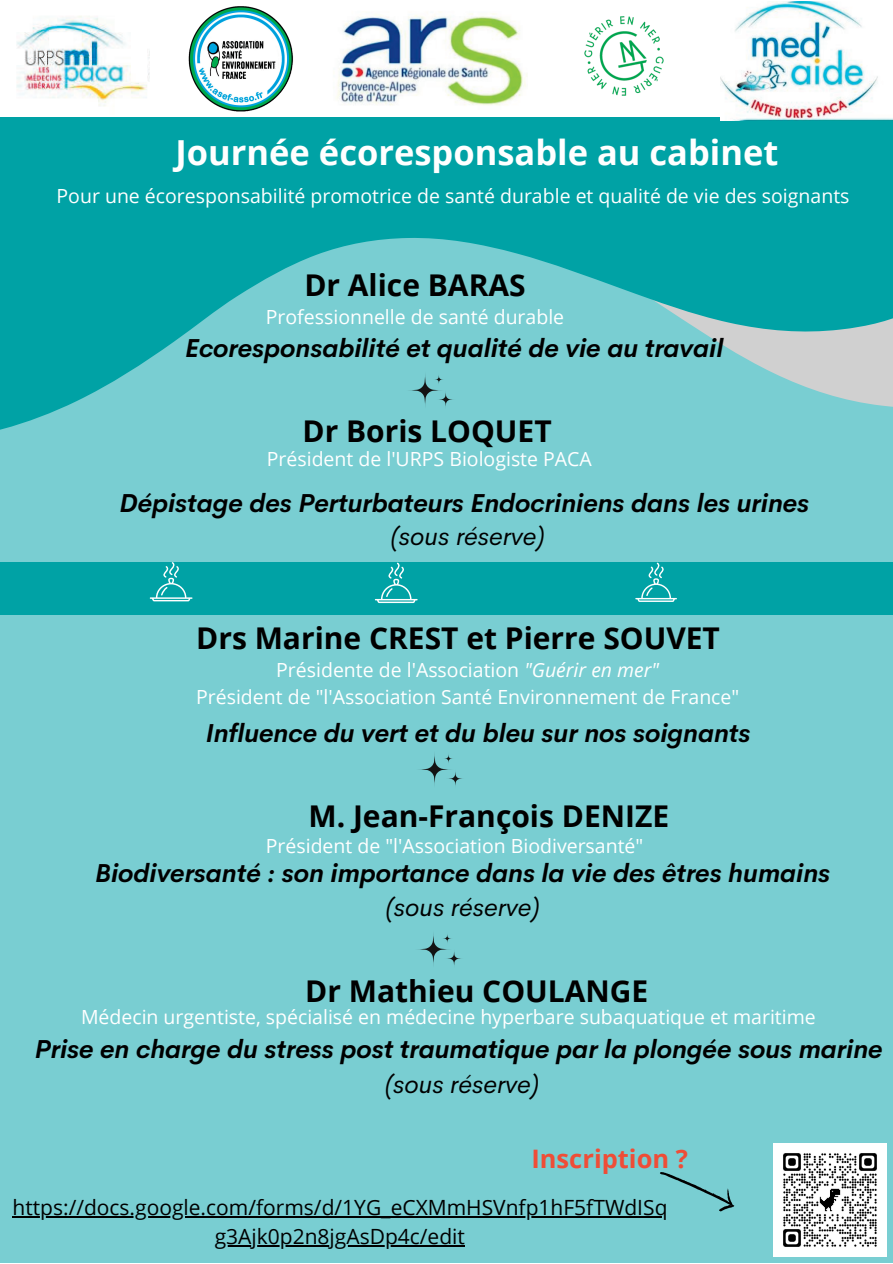
<style>
.page{position:relative;width:893px;height:1264px;background:#fff}
.page>*{position:absolute;margin:0;border:0;box-sizing:border-box;transform-origin:0 0}
.t1{font:700 34.5px "Open Sans";color:#fff}
.t2{font:700 30px "Open Sans";color:#000}
.t3{font:italic 700 25.5px "Cerebri Sans";color:#000}
.t4{font:italic 25.5px "Cerebri Sans";color:#000}
.t5{font:700 25.5px "Open Sans";color:#ef4d37}
.t6{font:21px/29.2px "Open Sans";color:#000;text-align:center}
.t7{font:19.5px "Open Sans";color:#fff}
.s1{font-style:italic}
</style>
<div class="page">
<div style="left:0;top:0;width:892px;height:1262px;background:#79ced2"></div>
<svg style="left:0;top:117px;width:892px;height:498px"></svg>
<div style="left:440px;top:540px;width:452px;height:67px;background:#79ced2"></div>
<div style="left:0;top:562px;width:892px;height:52px;background:#00a2a5"></div>
<div style="left:0;top:0;width:892px;height:117px;background:#fff"></div>
<img style="left:16px;top:16px;width:133px;height:90px">
<img style="left:180px;top:6px;width:122px;height:112px">
<img style="left:336px;top:12px;width:191px;height:94px">
<img style="left:584px;top:16px;width:80px;height:80px">
<img style="left:720px;top:1px;width:172px;height:119px">
<svg style="left:150px;top:562px;width:42px;height:39px"></svg>
<svg style="left:375px;top:562px;width:42px;height:41px"></svg>
<svg style="left:635px;top:562px;width:42px;height:40px"></svg>
<img style="left:773px;top:1143px;width:113px;height:112px">
<svg style="left:660px;top:1172px;width:75px;height:40px"></svg>
<svg style="left:406px;top:372px;width:49px;height:37px"></svg>
<hr style="left:13px;top:1216px;width:654px;height:1px;background:#000">
<hr style="left:215px;top:1245px;width:250px;height:1px;background:#000">
<svg style="left:419px;top:754px;width:43px;height:32px"></svg>
<svg style="left:418px;top:934px;width:43px;height:32px"></svg>
<p class="t1" style="left:175px;top:129px;width:604px">Journée écoresponsable au cabinet</p>
<p class="t7" style="left:57px;top:182px;width:794px">Pour une écoresponsabilité promotrice de santé durable et qualité de vie des soignants</p>
<p class="t2" style="left:304px;top:264px;width:223px">Dr Alice BARAS</p>
<p class="t7" style="left:266px;top:303px;width:300px">Professionnelle de santé durable</p>
<p class="t3" style="left:185px;top:331px;width:539px">Ecoresponsabilité et qualité de vie au travail</p>
<p class="t2" style="left:302px;top:410px;width:251px">Dr Boris LOQUET</p>
<p class="t7" style="left:267px;top:445px;width:326px">Président de l'URPS Biologiste PACA</p>
<p class="t3" style="left:119px;top:486px;width:691px">Dépistage des Perturbateurs Endocriniens dans les urines</p>
<p class="t4" style="left:391px;top:519px;width:155px">(sous réserve)</p>
<p class="t2" style="left:196px;top:616px;width:525px">Drs Marine CREST et Pierre SOUVET</p>
<p class="t7" style="left:276px;top:656px;width:384px">Présidente de l'Association <span class="s1">"Guérir en mer"</span></p>
<p class="t7" style="left:196px;top:683px;width:544px">Président de "l'Association Santé Environnement de France"</p>
<p class="t3" style="left:206px;top:716px;width:546px">Influence du vert et du bleu sur nos soignants</p>
<p class="t2" style="left:308px;top:795px;width:362px">M. Jean-François DENIZE</p>
<p class="t7" style="left:266px;top:831px;width:379px">Président de "l'Association Biodiversanté"</p>
<p class="t3" style="left:95px;top:856px;width:736px">Biodiversanté : son importance dans la vie des êtres humains</p>
<p class="t4" style="left:386px;top:891px;width:155px">(sous réserve)</p>
<p class="t2" style="left:305px;top:969px;width:344px">Dr Mathieu COULANGE</p>
<p class="t7" style="left:81px;top:1003px;width:736px">Médecin urgentiste, spécialisé en médecine hyperbare subaquatique et maritime</p>
<p class="t3" style="left:35px;top:1032px;width:849px">Prise en charge du stress post traumatique par la plongée sous marine</p>
<p class="t4" style="left:385px;top:1067px;width:155px">(sous réserve)</p>
<p class="t5" style="left:531px;top:1140px;width:158px">Inscription ?</p>
<p class="t6" style="left:13px;top:1192px;width:656px">https://docs.google.com/forms/d/1YG_eCXMmHSVnfp1hF5fTWdISq g3Ajk0p2n8jgAsDp4c/edit</p>
</div>
